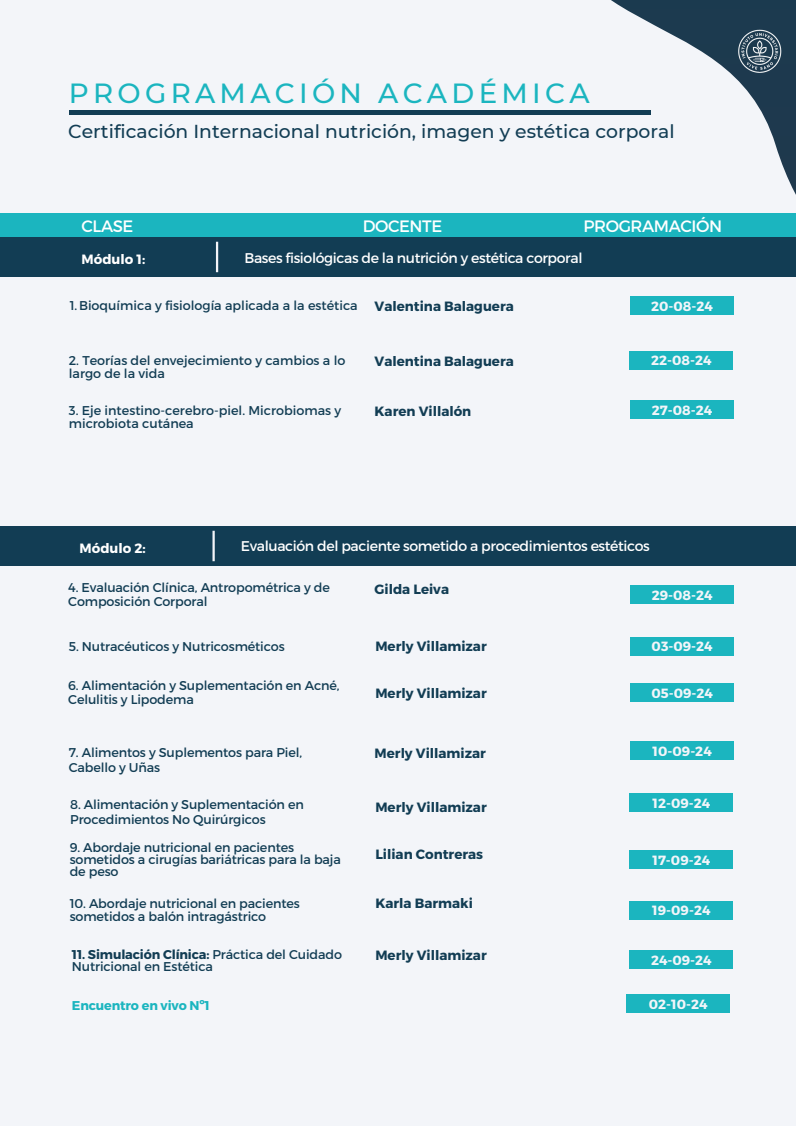
<style>
.page{position:relative;width:796px;height:1126px;background:#fff}
.page>*{position:absolute;margin:0;border:0;box-sizing:border-box;transform-origin:0 0}
.t1{font:500 27.67px "Montserrat";letter-spacing:.155em;color:#1bb5bf}
.t2{font:500 18.75px "Montserrat";color:#123d54}
.t3{font:16.5px "Montserrat";letter-spacing:-.025em;color:#fff}
.t4{font:14.1px "Montserrat";letter-spacing:-.025em;color:#fff}
.t5{font:700 13.42px "Montserrat";color:#123d54}
.t6{font:700 13.42px "Montserrat";color:#fff}
.t7{font:700 13.35px "Montserrat";color:#f3f5f9}
.t8{font:12.75px/12.4px "Montserrat";letter-spacing:-.01em;color:#123d54}
.t9{font:700 12.75px "Montserrat";letter-spacing:-.01em;color:#1bb5bf}
.s1{font-weight:700}
</style>
<div class="page">
<div style="left:0;top:0;width:795px;height:1125px;background:#f3f5f9"></div>
<svg style="left:523px;top:0;width:272px;height:214px"></svg>
<img style="left:728px;top:22px;width:60px;height:59px">
<div style="left:630px;top:296px;width:103px;height:19px;background:#1bb5bf"></div>
<div style="left:629px;top:350px;width:103px;height:19px;background:#1bb5bf"></div>
<div style="left:630px;top:400px;width:103px;height:18px;background:#1bb5bf"></div>
<div style="left:630px;top:585px;width:103px;height:18px;background:#1bb5bf"></div>
<div style="left:0;top:237px;width:795px;height:40px;background:#123d54"></div>
<div style="left:69px;top:110px;width:581px;height:5px;background:#123d54"></div>
<div style="left:630px;top:636px;width:103px;height:19px;background:#1bb5bf"></div>
<div style="left:630px;top:683px;width:103px;height:18px;background:#1bb5bf"></div>
<div style="left:630px;top:741px;width:103px;height:18px;background:#1bb5bf"></div>
<div style="left:629px;top:792px;width:103px;height:19px;background:#1bb5bf"></div>
<div style="left:0;top:214px;width:795px;height:23px;background:#1bb5bf"></div>
<div style="left:629px;top:849px;width:103px;height:19px;background:#1bb5bf"></div>
<hr style="left:216px;top:242px;width:2px;height:30px;background:#f3f5f9">
<div style="left:0;top:526px;width:795px;height:40px;background:#123d54"></div>
<hr style="left:212px;top:530px;width:3px;height:31px;background:#f3f5f9">
<div style="left:629px;top:900px;width:103px;height:19px;background:#1bb5bf"></div>
<div style="left:629px;top:949px;width:103px;height:19px;background:#1bb5bf"></div>
<div style="left:626px;top:994px;width:103px;height:18px;background:#1bb5bf"></div>
<h4 class="t1" style="left:69px;top:77px;width:522px">PROGRAMACIÓN ACADÉMICA</h4>
<h4 class="t2" style="left:68px;top:120px;width:607px">Certificación Internacional nutrición, imagen y estética corporal</h4>
<p class="t3" style="left:82px;top:215px;width:53px">CLASE</p>
<p class="t3" style="left:363px;top:215px;width:81px">DOCENTE</p>
<p class="t3" style="left:583px;top:215px;width:140px">PROGRAMACIÓN</p>
<h4 class="t6" style="left:82px;top:250px;width:65px">Módulo 1:</h4>
<p class="t4" style="left:244px;top:249px;width:339px">Bases fisiológicas de la nutrición y estética corporal</p>
<h1 class="t8" style="left:70px;top:299px;width:289px">1.Bioquímica y fisiología aplicada a la estética</h1>
<h2 class="t5" style="left:374px;top:297px;width:141px">Valentina Balaguera</h2>
<p class="t7" style="left:651px;top:297px;width:63px">20-08-24</p>
<h4 class="t8" style="left:69px;top:354px;width:278px">2. Teorías del envejecimiento y cambios a lo largo de la vida</h4>
<h4 class="t5" style="left:374px;top:353px;width:141px">Valentina Balaguera</h4>
<p class="t8" style="left:69px;top:402px;width:274px;line-height:13.5px">3. Eje intestino-cerebro-piel. Microbiomas y microbiota cutánea</p>
<p class="t5" style="left:374px;top:402px;width:98px">Karen Villalón</p>
<h3 class="t7" style="left:651px;top:352px;width:62px">22-08-24</h3>
<h4 class="t7" style="left:651px;top:401px;width:62px">27-08-24</h4>
<h4 class="t6" style="left:80px;top:539px;width:68px">Módulo 2:</h4>
<p class="t4" style="left:241px;top:537px;width:410px">Evaluación del paciente sometido a procedimientos estéticos</p>
<h4 class="t8" style="left:68px;top:580px;width:263px;line-height:13.5px">4. Evaluación Clínica, Antropométrica y de<br>Composición Corporal</h4>
<h4 class="t5" style="left:374px;top:580px;width:76px">Gilda Leiva</h4>
<p class="t7" style="left:651px;top:586px;width:62px">29-08-24</p>
<p class="t8" style="left:69px;top:639px;width:217px">5. Nutracéuticos y Nutricosméticos</p>
<h4 class="t5" style="left:375px;top:637px;width:113px">Merly Villamizar</h4>
<h4 class="t7" style="left:651px;top:637px;width:63px">03-09-24</h4>
<p class="t8" style="left:68px;top:677px;width:273px;line-height:14.6px">6. Alimentación y Suplementación en Acné,<br>Celulitis y Lipodema</p>
<p class="t5" style="left:375px;top:684px;width:113px">Merly Villamizar</p>
<h4 class="t8" style="left:69px;top:744px;width:235px;line-height:15.1px">7. Alimentos y Suplementos para Piel,<br>Cabello y Uñas</h4>
<h4 class="t8" style="left:70px;top:796px;width:235px;line-height:15.1px">8. Alimentación y Suplementación en<br>Procedimientos No Quirúrgicos</h4>
<p class="t8" style="left:70px;top:839px;width:272px">9. Abordaje nutricional en pacientes sometidos a cirugías bariátricas para la baja de peso</p>
<p class="t5" style="left:374px;top:744px;width:113px">Merly Villamizar</p>
<h4 class="t5" style="left:375px;top:797px;width:113px">Merly Villamizar</h4>
<h4 class="t5" style="left:375px;top:845px;width:109px">Lilian Contreras</h4>
<h4 class="t7" style="left:651px;top:684px;width:63px">05-09-24</h4>
<p class="t7" style="left:652px;top:742px;width:61px">10-09-24</p>
<h4 class="t7" style="left:652px;top:794px;width:59px">12-09-24</h4>
<h4 class="t7" style="left:652px;top:851px;width:59px">17-09-24</h4>
<p class="t8" style="left:70px;top:896px;width:231px">10. Abordaje nutricional en pacientes</p>
<h4 class="t5" style="left:375px;top:894px;width:99px">Karla Barmaki</h4>
<p class="t8" style="left:70px;top:909px;width:198px">sometidos a balón intragástrico</p>
<h4 class="t5" style="left:375px;top:946px;width:113px">Merly Villamizar</h4>
<h4 class="t7" style="left:651px;top:950px;width:62px">24-09-24</h4>
<h4 class="t7" style="left:652px;top:901px;width:60px">19-09-24</h4>
<p class="t8" style="left:72px;top:947px;width:271px"><span class="s1">11. Simulación Clínica:</span> Práctica del Cuidado<br>Nutricional en Estética</p>
<h4 class="t9" style="left:72px;top:996px;width:139px">Encuentro en vivo Nº1</h4>
<h4 class="t7" style="left:648px;top:995px;width:60px">02-10-24</h4>
</div>
